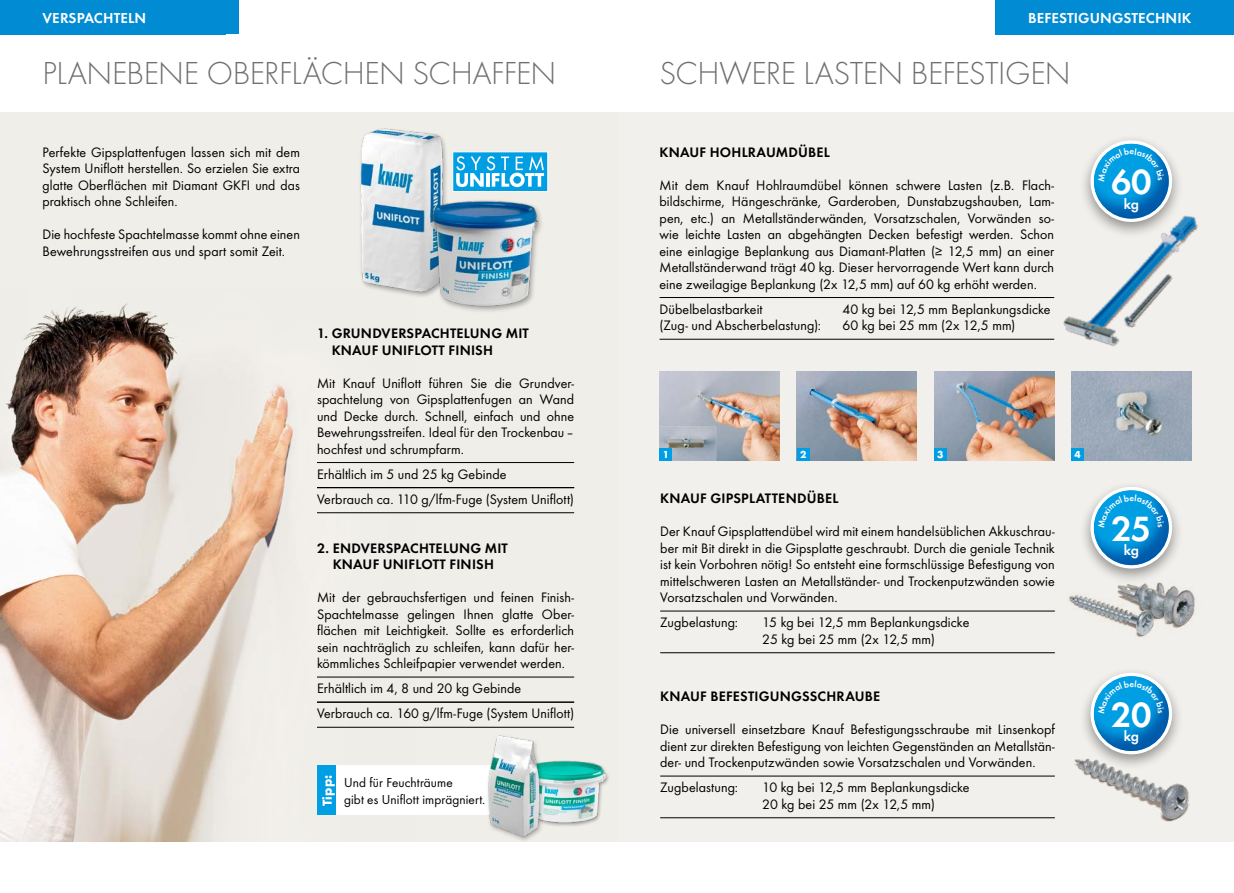
<style>
.page{position:relative;width:1234px;height:893px;background:#fff}
.page>*{position:absolute;margin:0;border:0;box-sizing:border-box;transform-origin:0 0}
.t1{font:36.45px "Futura Dem";color:#fff}
.t2{font:300 33px "Futura";letter-spacing:-.015em;color:#6f6f6e}
.t3{font:15px "Futura Dem";letter-spacing:.005em;color:#fff}
.t4{font:14.55px "Futura Dem";color:#fff}
.t5{font:14.25px/16.5px "Futura Boo";letter-spacing:.005em;color:#000;text-align:justify}
.t6{font:14.25px/16.5px "Futura Dem";letter-spacing:.015em;color:#000;text-align:center}
.t7{font:13.5px "Futura Boo";letter-spacing:.005em;color:#000}
.t8{font:700 13.5px "Futura";color:#fff}
.t9{font:700 10.5px "Futura";color:#fff}
</style>
<div class="page">
<div style="left:0;top:0;width:238px;height:34px;background:#008bd2"></div>
<div style="left:0;top:113px;width:1233px;height:729px;background:#f2f0ec"></div>
<img style="left:0;top:303px;width:414px;height:539px">
<div style="left:335px;top:766px;width:194px;height:49px;background:#fff"></div>
<div style="left:317px;top:766px;width:18px;height:49px;background:#009ee3"></div>
<hr style="left:317px;top:677px;width:257px;height:1px;background:#000">
<hr style="left:317px;top:702px;width:257px;height:1px;background:#000">
<hr style="left:317px;top:727px;width:257px;height:1px;background:#000">
<hr style="left:317px;top:462px;width:257px;height:1px;background:#000">
<hr style="left:317px;top:487px;width:257px;height:1px;background:#000">
<hr style="left:317px;top:512px;width:257px;height:1px;background:#000">
<img style="left:360px;top:128px;width:87px;height:168px">
<div style="left:452px;top:152px;width:96px;height:40px;background:#009ee3;border:1px solid #fff"></div>
<svg style="left:456px;top:156px;width:88px;height:31px"></svg>
<img style="left:414px;top:197px;width:128px;height:115px">
<div style="left:522px;top:760px;width:88px;height:67px;background:#000;opacity:.35"></div>
<img style="left:545px;top:760px;width:65px;height:64px">
<div style="left:486px;top:734px;width:59px;height:109px;background:#000;opacity:.35"></div>
<img style="left:485px;top:734px;width:57px;height:105px">
<div style="left:995px;top:0;width:238px;height:34px;background:#008bd2"></div>
<img style="left:659px;top:371px;width:120px;height:89px">
<img style="left:796px;top:371px;width:120px;height:90px">
<img style="left:934px;top:371px;width:119px;height:90px">
<img style="left:1071px;top:371px;width:120px;height:90px">
<div style="left:659px;top:448px;width:13px;height:13px;background:#009ee3"></div>
<div style="left:796px;top:448px;width:13px;height:13px;background:#009ee3"></div>
<div style="left:933px;top:448px;width:13px;height:13px;background:#009ee3"></div>
<div style="left:1070px;top:448px;width:13px;height:13px;background:#009ee3"></div>
<img style="left:1053px;top:215px;width:145px;height:131px">
<div style="left:1078px;top:134px;width:104px;height:104px;background:#000;opacity:.4"></div>
<div style="left:1090px;top:140px;width:81px;height:82px;border:3px solid #fff;border-radius:50%"></div>
<div style="left:1092px;top:142px;width:78px;height:77px;background:#006ba8;opacity:.75"></div>
<img style="left:1069px;top:585px;width:126px;height:53px">
<img style="left:1074px;top:759px;width:116px;height:63px">
<hr style="left:660px;top:611px;width:394px;height:1px;background:#000">
<hr style="left:660px;top:652px;width:394px;height:1px;background:#000">
<hr style="left:659px;top:297px;width:394px;height:1px;background:#000">
<hr style="left:659px;top:339px;width:394px;height:1px;background:#000">
<hr style="left:660px;top:776px;width:394px;height:1px;background:#000">
<hr style="left:660px;top:817px;width:394px;height:1px;background:#000">
<div style="left:1078px;top:667px;width:104px;height:104px;background:#000;opacity:.4"></div>
<div style="left:1090px;top:673px;width:81px;height:81px;border:3px solid #fff;border-radius:50%"></div>
<div style="left:1092px;top:675px;width:78px;height:76px;background:#006ba8;opacity:.75"></div>
<div style="left:1078px;top:481px;width:104px;height:104px;background:#000;opacity:.4"></div>
<div style="left:1090px;top:487px;width:81px;height:81px;border:3px solid #fff;border-radius:50%"></div>
<div style="left:1092px;top:489px;width:78px;height:76px;background:#006ba8;opacity:.75"></div>
<svg style="left:1097px;top:148px;width:66px;height:56px;background:#0e99db"></svg>
<svg style="left:1097px;top:680px;width:66px;height:56px;background:#0e99db"></svg>
<svg style="left:1097px;top:494px;width:66px;height:57px;background:#0f99db"></svg>
<p class="t3" style="left:43px;top:7px;width:105px">VERSPACHTELN</p>
<h2 class="t2" style="left:43px;top:55px;width:515px">PLANEBENE OBERFLÄCHEN SCHAFFEN</h2>
<p class="t5" style="left:43px;top:144px;width:259px">Perfekte Gipsplattenfugen lassen sich mit dem System Uniflott herstellen. So erzielen Sie extra glatte Oberflächen mit Diamant GKFI und das praktisch ohne Schleifen.</p>
<p class="t5" style="left:43px;top:226px;width:259px">Die hochfeste Spachtelmasse kommt ohne einen<br>Bewehrungsstreifen aus und spart somit Zeit.</p>
<p class="t6" style="left:331px;top:324px;width:199px;text-align:left;text-indent:-15px">1. GRUNDVERSPACHTELUNG MIT<br>KNAUF UNIFLOTT FINISH</p>
<p class="t5" style="left:317px;top:375px;width:258px">Mit Knauf Uniflott führen Sie die Grundver&shy;spachtelung von Gipsplattenfugen an Wand und Decke durch. Schnell, einfach und ohne Bewehrungsstreifen. Ideal für den Trockenbau– hochfest und schrumpfarm.</p>
<p class="t5" style="left:317px;top:461px;width:258px;line-height:25px">Erhältlich im 5 und 25 kg Gebinde<br>Verbrauch ca. 110 g/lfm-Fuge (System Uniflott)</p>
<p class="t6" style="left:317px;top:539px;width:192px">2. ENDVERSPACHTELUNG MIT<br>KNAUF UNIFLOTT FINISH</p>
<p class="t5" style="left:317px;top:589px;width:258px">Mit der gebrauchsfertigen und feinen Finish-Spachtelmasse gelingen Ihnen glatte Ober&shy;flächen mit Leichtigkeit. Sollte es erforderlich sein nachträglich zu schleifen, kann dafür her&shy;kömmliches Schleifpapier verwendet werden.</p>
<p class="t5" style="left:317px;top:676px;width:258px;line-height:25px">Erhältlich im 4, 8 und 20 kg Gebinde<br>Verbrauch ca. 160 g/lfm-Fuge (System Uniflott)</p>
<p class="t8" style="left:319px;top:806px;width:33px;rotate:-90deg">Tipp:</p>
<p class="t7" style="left:344px;top:775px;width:110px">Und für Feuchträume</p>
<p class="t7" style="left:344px;top:791px;width:143px">gibt es Uniflott imprägniert.</p>
<p class="t3" style="left:1027px;top:7px;width:165px">BEFESTIGUNGSTECHNIK</p>
<h2 class="t2" style="left:659px;top:55px;width:412px">SCHWERE LASTEN BEFESTIGEN</h2>
<p class="t6" style="left:659px;top:143px;width:172px">KNAUF HOHLRAUMDÜBEL</p>
<p class="t5" style="left:659px;top:177px;width:396px">Mit dem Knauf Hohlraumdübel können schwere Lasten (z.B. Flach&shy;bildschirme, Hängeschränke, Garderoben, Dunstabzugshauben, Lam&shy;pen, etc.) an Metallständerwänden, Vorsatzschalen, Vorwänden so&shy;wie leichte Lasten an abgehängten Decken befestigt werden. Schon eine einlagige Beplankung aus Diamant-Platten (≥ 12,5 mm) an einer Metallständerwand trägt 40 kg. Dieser hervorragende Wert kann durch eine zweilagige Beplankung (2x 12,5 mm) auf 60 kg erhöht werden.</p>
<p class="t5" style="left:659px;top:301px;width:105px">Dübelbelastbarkeit</p>
<p class="t5" style="left:842px;top:301px;width:209px">40 kg bei 12,5 mm Beplankungsdicke</p>
<p class="t5" style="left:659px;top:317px;width:163px">(Zug- und Abscherbelastung):</p>
<p class="t5" style="left:842px;top:317px;width:174px">60 kg bei 25 mm (2x 12,5 mm)</p>
<h1 class="t1" style="left:1110px;top:155px;width:42px">60</h1>
<p class="t4" style="left:1123px;top:193px;width:17px">kg</p>
<p class="t9" style="left:662px;top:448px;width:8px">1</p>
<p class="t9" style="left:799px;top:448px;width:8px">2</p>
<p class="t9" style="left:937px;top:448px;width:8px">3</p>
<p class="t9" style="left:1074px;top:448px;width:8px">4</p>
<p class="t6" style="left:660px;top:489px;width:180px">KNAUF GIPSPLATTENDÜBEL</p>
<p class="t5" style="left:660px;top:523px;width:396px">Der Knauf Gipsplattendübel wird mit einem handelsüblichen Akkuschrau&shy;ber mit Bit direkt in die Gipsplatte geschraubt. Durch die geniale Technik ist kein Vorbohren nötig! So entsteht eine formschlüssige Befestigung von mittelschweren Lasten an Metallständer- und Trockenputzwänden sowie Vorsatzschalen und Vorwänden.</p>
<p class="t5" style="left:660px;top:614px;width:79px">Zugbelastung:</p>
<p class="t5" style="left:762px;top:614px;width:208px">15 kg bei 12,5 mm Beplankungsdicke<br>25 kg bei 25 mm (2x 12,5 mm)</p>
<p class="t6" style="left:660px;top:687px;width:221px">KNAUF BEFESTIGUNGSSCHRAUBE</p>
<p class="t5" style="left:660px;top:721px;width:396px">Die universell einsetzbare Knauf Befestigungsschraube mit Linsenkopf dient zur direkten Befestigung von leichten Gegenständen an Metallstän&shy;der- und Trockenputzwänden sowie Vorsatzschalen und Vorwänden.</p>
<p class="t5" style="left:660px;top:779px;width:79px">Zugbelastung:</p>
<p class="t5" style="left:762px;top:779px;width:209px">10 kg bei 12,5 mm Beplankungsdicke<br>20 kg bei 25 mm (2x 12,5 mm)</p>
<h1 class="t1" style="left:1111px;top:502px;width:41px">25</h1>
<p class="t4" style="left:1123px;top:540px;width:17px">kg</p>
<h1 class="t1" style="left:1110px;top:688px;width:42px">20</h1>
<p class="t4" style="left:1123px;top:726px;width:17px">kg</p>
</div>
